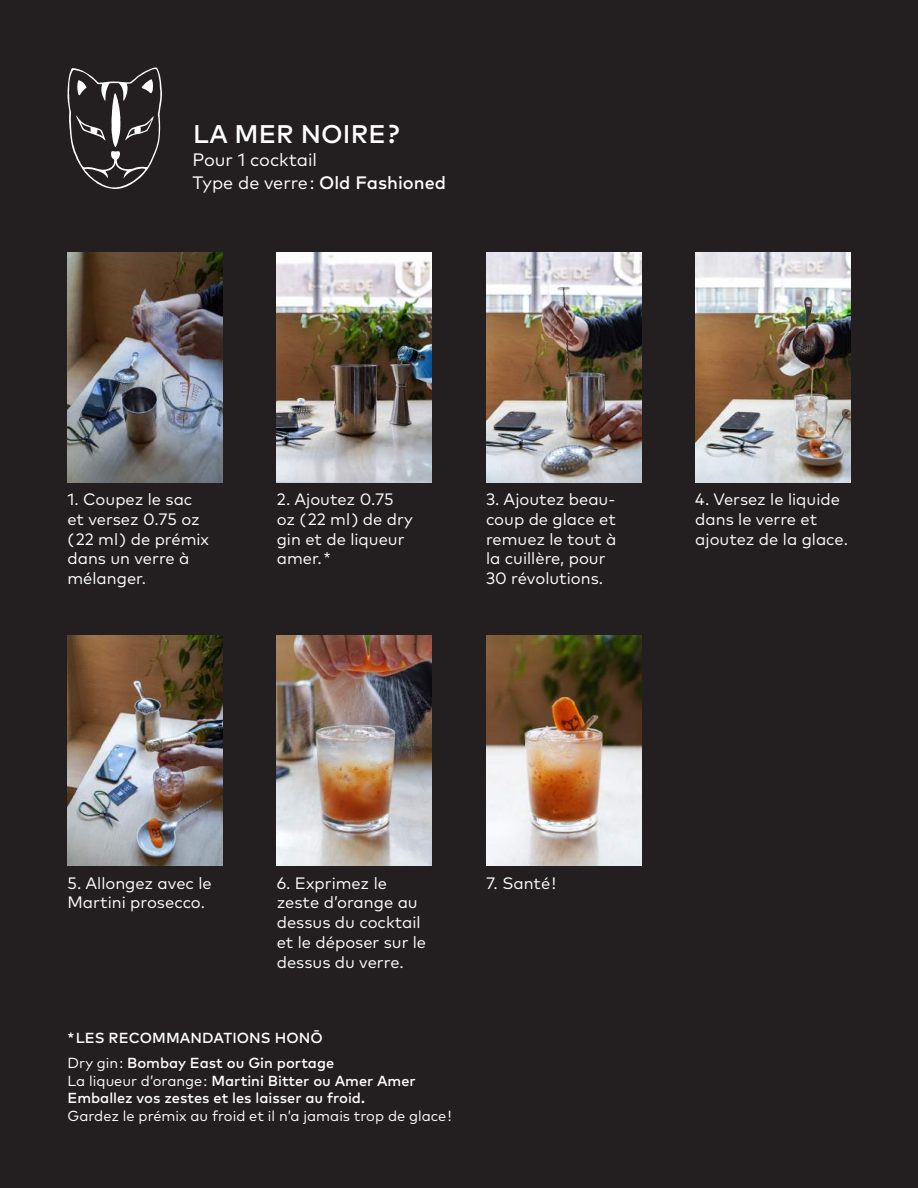
<style>
.page{position:relative;width:918px;height:1188px;background:#231f20}
.page>*{position:absolute;margin:0;border:0;box-sizing:border-box;transform-origin:0 0}
.t1{font:500 25.5px "Mark Pro";letter-spacing:.005em;color:#fff}
.t2{font:18px "Mark Pro";color:#fff}
.t3{font:16.5px/19.8px "Mark Pro";color:#fff}
.t4{font:500 14.55px/25.3px "Mark Pro";color:#fff}
.t5{font:14.55px "Mark Pro";color:#fff}
.s1{font-weight:500}
.s2{font-weight:400}
</style>
<div class="page">
<svg style="left:68px;top:68px;width:94px;height:121px"></svg>
<img style="left:68px;top:252px;width:155px;height:230px">
<img style="left:68px;top:636px;width:155px;height:230px">
<img style="left:277px;top:252px;width:155px;height:230px">
<img style="left:277px;top:636px;width:155px;height:230px">
<img style="left:486px;top:252px;width:155px;height:230px">
<img style="left:695px;top:252px;width:155px;height:230px">
<img style="left:486px;top:636px;width:155px;height:230px">
<h1 class="t1" style="left:193px;top:114px;width:208px">LA MER NOIRE ?</h1>
<p class="t2" style="left:192px;top:146px;width:126px">Pour 1 cocktail</p>
<p class="t2" style="left:192px;top:169px;width:255px">Type de verre : <span class="s1">Old Fashioned</span></p>
<p class="t3" style="left:68px;top:488px;width:143px">1. Coupez le sac et versez 0.75 oz ( 22 ml ) de prémix dans un verre à mélanger.</p>
<p class="t3" style="left:277px;top:488px;width:138px">2. Ajoutez 0.75 oz ( 22 ml ) de dry gin et de liqueur amer. *</p>
<p class="t3" style="left:486px;top:488px;width:132px">3. Ajoutez beau&shy;coup de glace et remuez le tout à la cuillère, pour<br>30 révolutions.</p>
<p class="t3" style="left:695px;top:488px;width:154px">4. Versez le liquide dans le verre et ajoutez de la glace.</p>
<p class="t3" style="left:68px;top:872px;width:146px">5. Allongez avec le<br>Martini prosecco.</p>
<p class="t3" style="left:277px;top:872px;width:151px">6. Exprimez le zeste d’orange au dessus du cocktail et le déposer sur le dessus du verre.</p>
<p class="t4" style="left:68px;top:1024px;width:268px">* LES RECOMMANDATIONS HONŌ<br><span class="s2">Dry gin :</span> Bombay East ou Gin portage</p>
<p class="t4" style="left:68px;top:1070px;width:350px;line-height:17.5px"><span class="s2">La liqueur d’orange :</span> Martini Bitter ou Amer Amer<br>Emballez vos zestes et les laisser au froid.</p>
<p class="t5" style="left:68px;top:1104px;width:386px">Gardez le prémix au froid et il n’a jamais trop de glace !</p>
<p class="t3" style="left:486px;top:872px;width:72px">7. Santé !</p>
</div>
